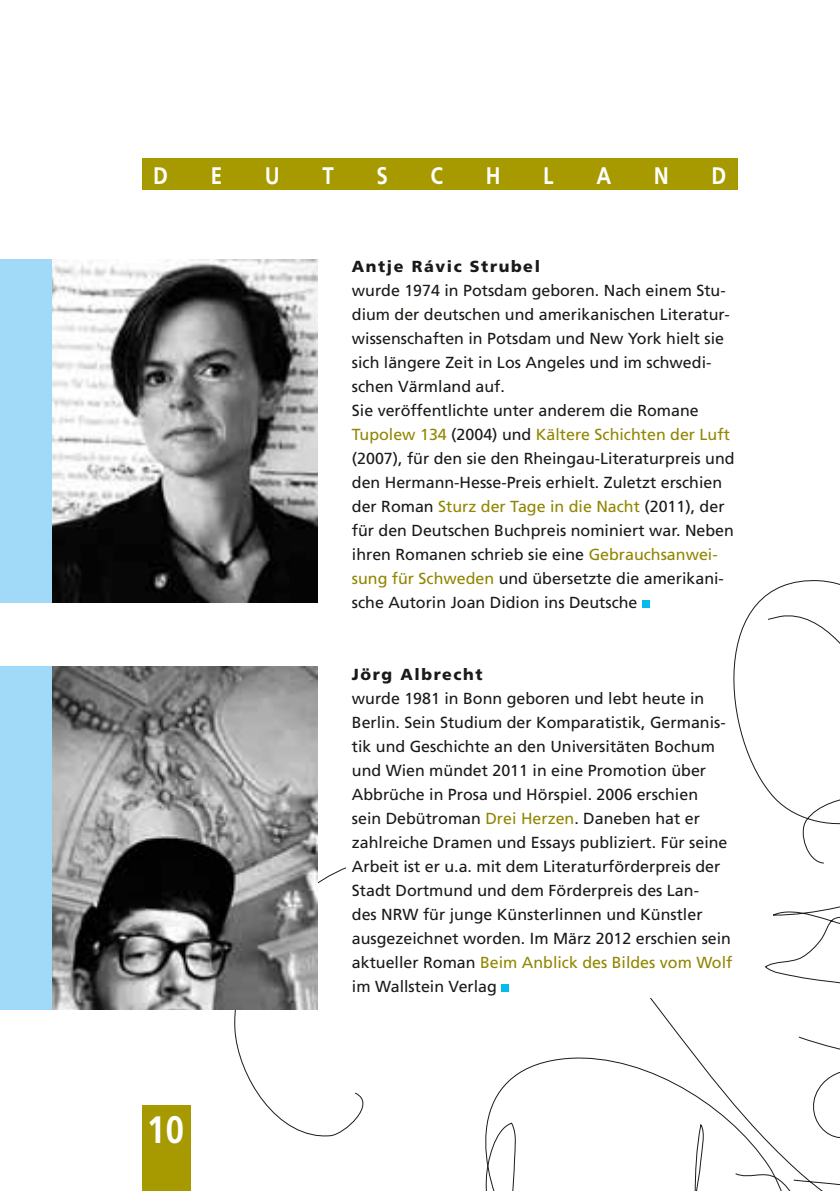
<style>
.page{position:relative;width:840px;height:1191px;background:#fff}
.page>*{position:absolute;margin:0;border:0;box-sizing:border-box;transform-origin:0 0}
.t1{font:700 40px "Frutiger Cnd";color:#fff}
.t2{font:700 25px "Frutiger Cnd";color:#fff}
.t3{font:16px/24px "Frutiger";color:#1a1a18}
.t4{font:900 16px "Frutiger";letter-spacing:.1em;color:#1a1a18}
.s1{color:#918600}
</style>
<div class="page">
<svg style="left:0;top:699px;width:839px;height:348px"></svg>
<svg style="left:142px;top:1047px;width:697px;height:144px"></svg>
<div style="left:346px;top:666px;width:391px;height:331px;background:#fff"></div>
<div style="left:501px;top:984px;width:7px;height:8px;background:#04bbee"></div>
<div style="left:142px;top:1106px;width:48px;height:85px;background:#a79a00"></div>
<div style="left:641px;top:600px;width:8px;height:8px;background:#04bbee"></div>
<div style="left:0;top:666px;width:312px;height:343px;background:#a1daf8"></div>
<img style="left:52px;top:666px;width:265px;height:343px">
<div style="left:0;top:260px;width:312px;height:343px;background:#a1daf8"></div>
<img style="left:52px;top:260px;width:265px;height:343px">
<div style="left:142px;top:159px;width:595px;height:31px;background:#a79a00"></div>
<svg style="left:733px;top:655px;width:48px;height:74px"></svg>
<h2 class="t2" style="left:153px;top:161px;width:53px">DEUTSCHLAND</h2>
<p class="t4" style="left:351px;top:256px;width:189px">Antje Rávic Strubel</p>
<p class="t3" style="left:351px;top:278px;width:384px">wurde 1974 in Potsdam geboren. Nach einem Stu&shy;dium der deutschen und amerikanischen Literatur&shy;wissenschaften in Potsdam und New York hielt sie sich längere Zeit in Los Angeles und im schwedi&shy;schen Värmland auf.<br>Sie veröffentlichte unter anderem die Romane <span class="s1">Tupolew 134</span> (2004) und <span class="s1">Kältere Schichten der Luft </span>(2007), für den sie den Rheingau-Literaturpreis und den Hermann-Hesse-Preis erhielt. Zuletzt erschien der Roman <span class="s1">Sturz der Tage in die Nacht</span> (2011), der für den Deutschen Buchpreis nominiert war. Neben ihren Romanen schrieb sie eine <span class="s1">Gebrauchsanwei&shy;sung für Schweden</span> und übersetzte die amerikani&shy;sche Autorin Joan Didion ins Deutsche</p>
<h1 class="t1" style="left:147px;top:1106px;width:38px">10</h1>
<p class="t4" style="left:351px;top:664px;width:132px">Jörg Albrecht</p>
<p class="t3" style="left:351px;top:686px;width:382px">wurde 1981 in Bonn geboren und lebt heute in Berlin. Sein Studium der Komparatistik, Germanis&shy;tik und Geschichte an den Universitäten Bochum und Wien mündet 2011 in eine Promotion über Abbrüche in Prosa und Hörspiel. 2006 erschien<br>sein Debütroman <span class="s1">Drei Herzen</span>. Daneben hat er zahlreiche Dramen und Essays publiziert. Für seine Arbeit ist er u.a. mit dem Literaturförderpreis der Stadt Dortmund und dem Förderpreis des Lan-<br>des NRW für junge Künsterlinnen und Künstler ausgezeichnet worden. Im März 2012 erschien sein aktueller Roman <span class="s1">Beim Anblick des Bildes vom Wolf </span>im Wallstein Verlag</p>
</div>
